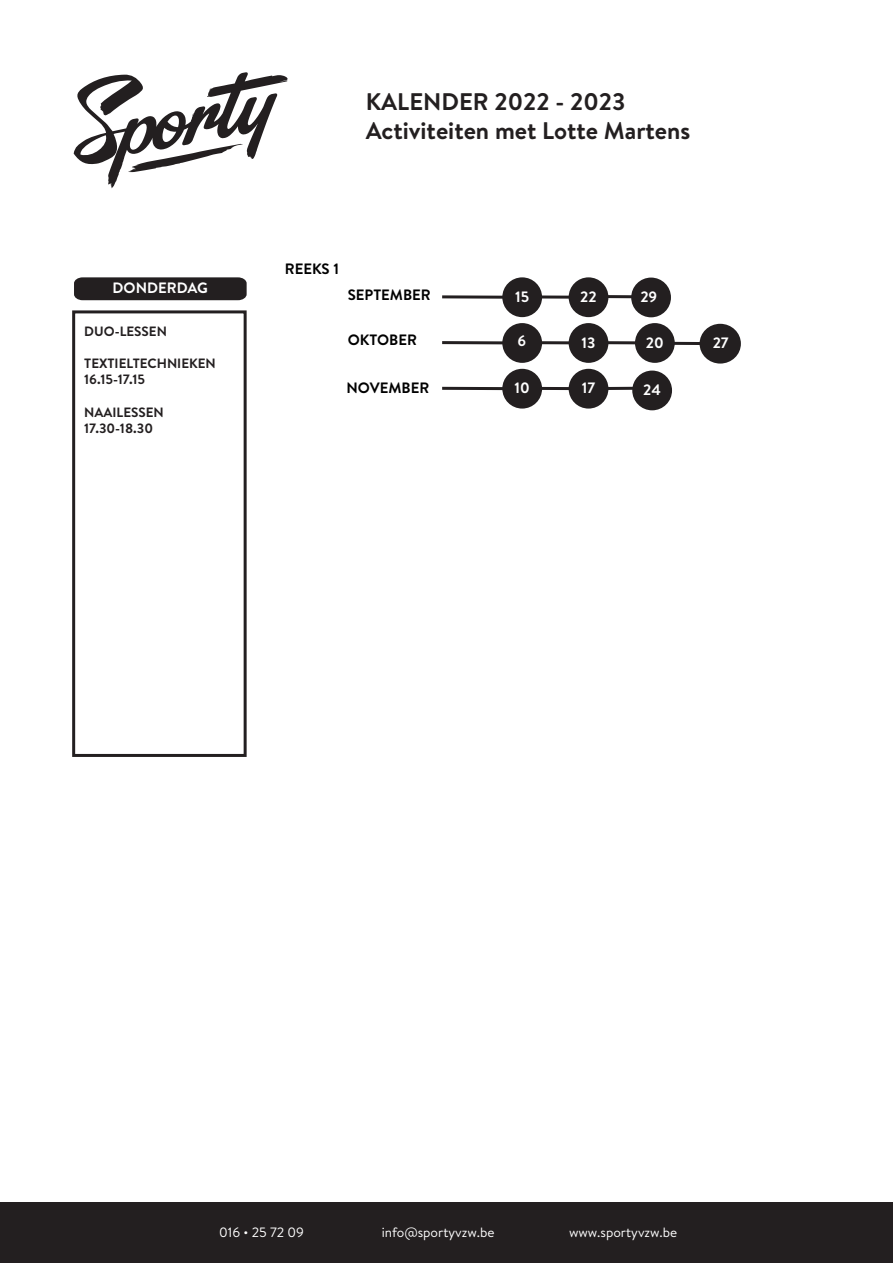
<style>
.page{position:relative;width:893px;height:1263px;background:#fff}
.page>*{position:absolute;margin:0;border:0;box-sizing:border-box;transform-origin:0 0}
.t1{font:700 24px "Brandon Text";color:#231f20}
.t2{font:700 15px "Brandon Text";color:#000}
.t3{font:700 15px "Brandon Text";color:#fff}
.t4{font:700 13.5px "Brandon Text";color:#231f20}
.t5{font:13.5px "Brandon Text";color:#fff}
</style>
<div class="page">
<div style="left:72px;top:310px;width:175px;height:447px;border:3px solid #231f20"></div>
<svg style="left:74px;top:72px;width:214px;height:116px"></svg>
<div style="left:74px;top:277px;width:173px;height:23px;background:#231f20"></div>
<div style="left:0;top:1202px;width:893px;height:61px;background:#231f20"></div>
<svg style="left:442px;top:295px;width:60px;height:4px"></svg>
<svg style="left:542px;top:295px;width:27px;height:4px"></svg>
<div style="left:502px;top:277px;width:40px;height:40px;background:#231f20;border-radius:50%"></div>
<div style="left:569px;top:277px;width:39px;height:40px;background:#231f20;border-radius:50%"></div>
<hr style="left:442px;top:341px;width:80px;height:3px;background:#231f20">
<hr style="left:516px;top:341px;width:80px;height:3px;background:#231f20">
<hr style="left:583px;top:341px;width:80px;height:3px;background:#231f20">
<div style="left:502px;top:323px;width:40px;height:40px;background:#231f20;border-radius:50%"></div>
<div style="left:635px;top:323px;width:40px;height:40px;background:#231f20;border-radius:50%"></div>
<div style="left:569px;top:323px;width:39px;height:40px;background:#231f20;border-radius:50%"></div>
<hr style="left:442px;top:387px;width:80px;height:3px;background:#231f20">
<hr style="left:516px;top:387px;width:80px;height:3px;background:#231f20">
<div style="left:502px;top:369px;width:40px;height:40px;background:#231f20;border-radius:50%"></div>
<div style="left:569px;top:369px;width:39px;height:40px;background:#231f20;border-radius:50%"></div>
<hr style="left:599px;top:295px;width:59px;height:3px;background:#231f20">
<div style="left:631px;top:278px;width:40px;height:39px;background:#231f20;border-radius:50%"></div>
<hr style="left:666px;top:342px;width:64px;height:3px;background:#231f20">
<div style="left:700px;top:324px;width:41px;height:40px;background:#231f20;border-radius:50%"></div>
<hr style="left:604px;top:387px;width:48px;height:3px;background:#231f20">
<div style="left:632px;top:371px;width:40px;height:39px;background:#231f20;border-radius:50%"></div>
<p class="t3" style="left:113px;top:277px;width:97px">DONDERDAG</p>
<p class="t4" style="left:84px;top:322px;width:84px">DUO-LESSEN</p>
<p class="t4" style="left:84px;top:354px;width:133px">TEXTIELTECHNIEKEN</p>
<p class="t4" style="left:84px;top:370px;width:62px">16.15-17.15</p>
<p class="t4" style="left:84px;top:403px;width:81px">NAAILESSEN</p>
<p class="t4" style="left:84px;top:419px;width:70px">17.30-18.30</p>
<p class="t1" style="left:366px;top:85px;width:261px">KALENDER 2022 - 2023</p>
<p class="t1" style="left:366px;top:114px;width:326px">Activiteiten met Lotte Martens</p>
<p class="t2" style="left:285px;top:259px;width:56px">REEKS 1</p>
<p class="t2" style="left:348px;top:284px;width:85px">SEPTEMBER</p>
<p class="t2" style="left:348px;top:329px;width:71px">OKTOBER</p>
<p class="t2" style="left:347px;top:378px;width:84px">NOVEMBER</p>
<p class="t3" style="left:515px;top:286px;width:16px">15</p>
<p class="t3" style="left:580px;top:286px;width:18px">22</p>
<p class="t3" style="left:582px;top:332px;width:15px">13</p>
<p class="t3" style="left:646px;top:332px;width:19px">20</p>
<p class="t3" style="left:515px;top:378px;width:17px">10</p>
<p class="t3" style="left:582px;top:378px;width:15px">17</p>
<p class="t3" style="left:640px;top:286px;width:19px">29</p>
<p class="t3" style="left:518px;top:331px;width:10px">6</p>
<p class="t3" style="left:643px;top:379px;width:19px">24</p>
<p class="t3" style="left:713px;top:333px;width:18px">27</p>
<p class="t5" style="left:219px;top:1222px;width:86px">016 • 25 72 09</p>
<p class="t5" style="left:382px;top:1222px;width:114px">info@sportyvzw.be</p>
<p class="t5" style="left:569px;top:1222px;width:110px">www.sportyvzw.be</p>
</div>
